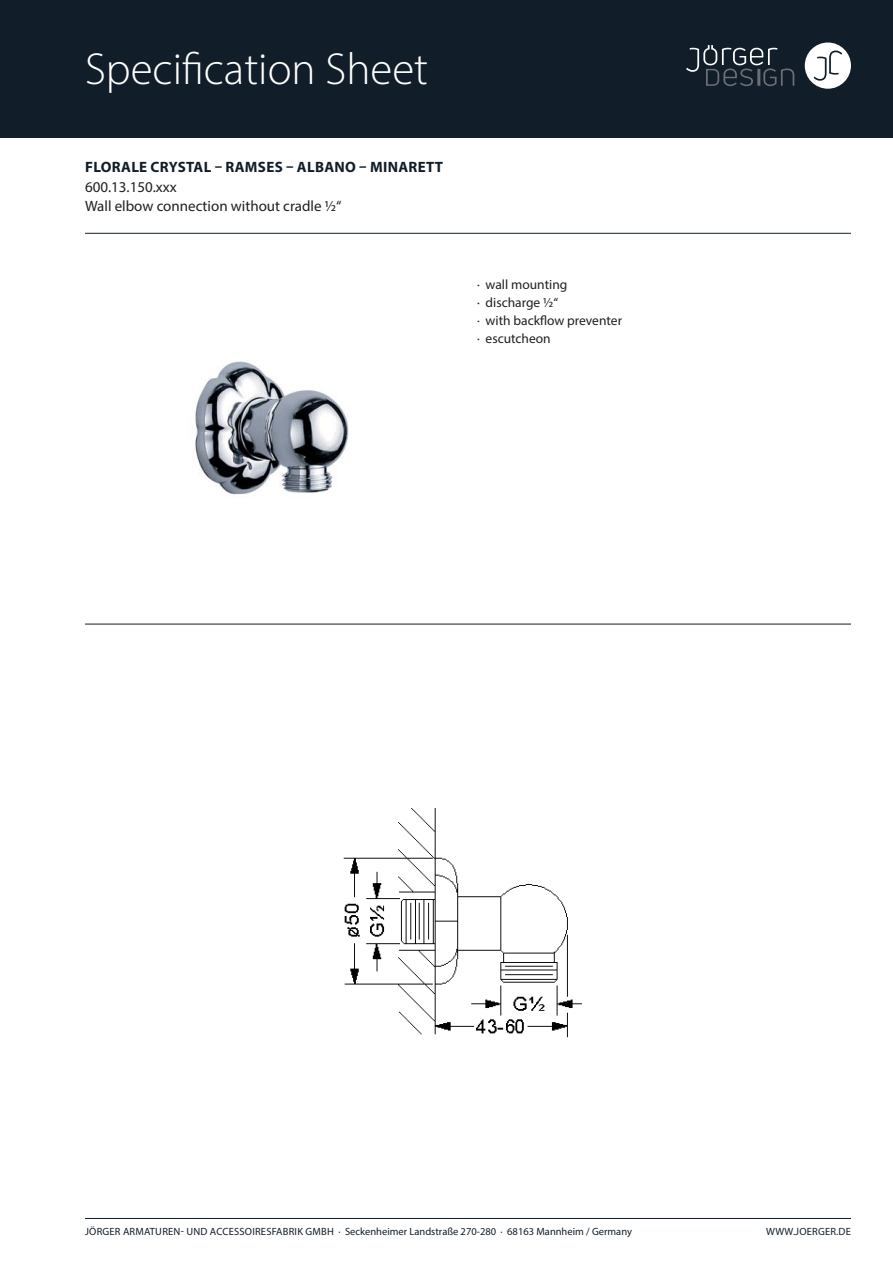
<style>
.page{position:relative;width:893px;height:1263px;background:#fff}
.page>*{position:absolute;margin:0;border:0;box-sizing:border-box;transform-origin:0 0}
.t1{font:300 45px "Myriad Pro";color:#fff}
.t2{font:15px "Myriad Pro";color:#231f20}
.t3{font:700 15px "Myriad Pro";letter-spacing:.02em;color:#111e29}
.t4{font:13.5px/18px "Myriad Pro";color:#231f20}
.t5{font:10.5px "Myriad Pro";letter-spacing:.005em;color:#111e29}
</style>
<div class="page">
<div style="left:0;top:0;width:893px;height:138px;background:#111e29"></div>
<div style="left:805px;top:43px;width:46px;height:46px;background:#fff;border-radius:50%"></div>
<svg style="left:814px;top:51px;width:28px;height:30px"></svg>
<svg style="left:686px;top:45px;width:108px;height:41px"></svg>
<hr style="left:85px;top:1218px;width:766px;height:1px;background:#111e29">
<hr style="left:85px;top:233px;width:766px;height:1px;background:#111e29">
<hr style="left:85px;top:624px;width:766px;height:1px;background:#111e29">
<img style="left:195px;top:361px;width:154px;height:134px">
<img style="left:343px;top:808px;width:239px;height:230px">
<h1 class="t1" style="left:85px;top:52px;width:345px">Specification Sheet</h1>
<h2 class="t3" style="left:85px;top:161px;width:359px">FLORALE CRYSTAL – RAMSES – ALBANO – MINARETT</h2>
<h2 class="t2" style="left:85px;top:200px;width:258px">Wall elbow connection without cradle ½“</h2>
<h2 class="t2" style="left:85px;top:181px;width:93px">600.13.150.xxx</h2>
<p class="t4" style="left:477px;top:277px;width:147px">· wall mounting<br>· discharge ½“<br>· with backflow preventer · escutcheon</p>
<p class="t5" style="left:85px;top:1228px;width:548px">JÖRGER ARMATUREN- UND ACCESSOIRESFABRIK GMBH · Seckenheimer Landstraße 270-280 · 68163 Mannheim / Germany</p>
<p class="t5" style="left:766px;top:1228px;width:86px">WWW.JOERGER.DE</p>
</div>
